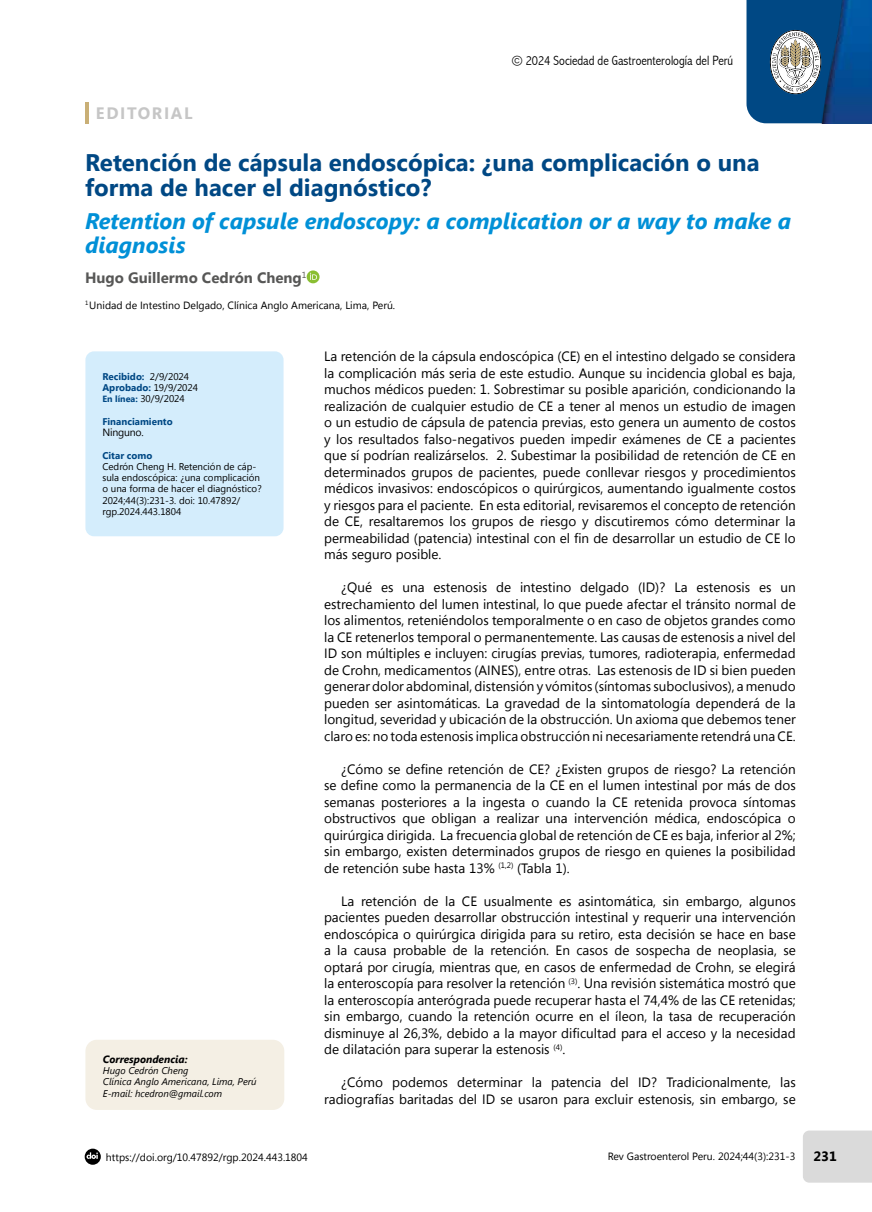
<style>
.page{position:relative;width:872px;height:1212px;background:#fff}
.page>*{position:absolute;margin:0;border:0;box-sizing:border-box;transform-origin:0 0}
.t1{font:700 24px/25.5px "Segoe UI";color:#004884}
.t2{font:italic 700 22.5px/24px "Segoe UI";color:#0090d7}
.t3{font:700 16.5px "Segoe UI";letter-spacing:.1em;color:#c6c6c6}
.t4{font:700 15px "Segoe UI";color:#575756}
.t5{font:13.5px/16.5px "Segoe UI";color:#000;text-align:justify}
.t6{font:300 condensed 13.5px "Abadi";color:#000}
.t7{font:700 13.5px "Segoe UI";color:#000}
.t8{font:10.5px "Segoe UI";color:#000}
.t9{font:italic 700 10.5px "Segoe UI";color:#000}
.t10{font:10.5px "Segoe UI";letter-spacing:-.02em;color:#000}
.t11{font:9.75px/11.2px "Segoe UI";color:#000}
.t12{font:italic 9.75px/11.2px "Segoe UI";color:#000}
.t13{font:700 9.75px "Segoe UI";color:#004884}
.s1{font-weight:700;color:#004884}
.s2{font-weight:700;font-size:9px;color:#004884}
</style>
<div class="page">
<svg style="left:85px;top:1148px;width:16px;height:17px"></svg>
<div style="left:803px;top:1130px;width:69px;height:52px;background:#dadada"></div>
<svg style="left:746px;top:0;width:66px;height:123px;background:#3c6d95"></svg>
<img style="left:812px;top:0;width:60px;height:123px">
<hr style="left:85px;top:102px;width:3px;height:22px;background:#c9af76">
<div style="left:307px;top:270px;width:12px;height:13px;background:#8abe32;border-radius:50%"></div>
<svg style="left:310px;top:273px;width:7px;height:7px"></svg>
<div style="left:85px;top:351px;width:198px;height:185px;background:#d4edfc;border-radius:9px"></div>
<div style="left:85px;top:1040px;width:199px;height:70px;background:#f4efe4;border-radius:11px"></div>
<p class="t3" style="left:96px;top:102px;width:98px">EDITORIAL</p>
<p class="t6" style="left:512px;top:52px;width:223px">© 2024 Sociedad de Gastroenterología del Perú</p>
<h1 class="t1" style="left:85px;top:148px;width:676px">Retención de cápsula endoscópica: ¿una complicación o una forma de hacer el diagnóstico?</h1>
<h2 class="t2" style="left:85px;top:205px;width:707px">Retention of capsule endoscopy: a complication or a way to make a diagnosis</h2>
<p class="t4" style="left:85px;top:267px;width:223px">Hugo Guillermo Cedrón Cheng<sup>1</sup></p>
<p class="t8" style="left:85px;top:298px;width:312px"><sup>1</sup> Unidad de Intestino Delgado, Clínica Anglo Americana, Lima, Perú.</p>
<p class="t5" style="left:324px;top:348px;width:473px">La retención de la cápsula endoscópica (CE) en el intestino delgado se considera la complicación más seria de este estudio. Aunque su incidencia global es baja, muchos médicos pueden: 1. Sobrestimar su posible aparición, condicionando la realización de cualquier estudio de CE a tener al menos un estudio de imagen o un estudio de cápsula de patencia previas, esto genera un aumento de costos y los resultados falso-negativos pueden impedir exámenes de CE a pacientes que sí podrían realizárselos. 2. Subestimar la posibilidad de retención de CE en determinados grupos de pacientes, puede conllevar riesgos y procedimientos médicos invasivos: endoscópicos o quirúrgicos, aumentando igualmente costos y riesgos para el paciente. En esta editorial, revisaremos el concepto de retención de CE, resaltaremos los grupos de riesgo y discutiremos cómo determinar la permeabilidad (patencia) intestinal con el fin de desarrollar un estudio de CE lo más seguro posible.</p>
<p class="t5" style="left:324px;top:579px;width:473px;text-indent:17px">¿Qué es una estenosis de intestino delgado (ID)? La estenosis es un estrechamiento del lumen intestinal, lo que puede afectar el tránsito normal de los alimentos, reteniéndolos temporalmente o en caso de objetos grandes como la CE retenerlos temporal o permanentemente. Las causas de estenosis a nivel del ID son múltiples e incluyen: cirugías previas, tumores, radioterapia, enfermedad de Crohn, medicamentos (AINES), entre otras. Las estenosis de ID si bien pueden generar dolor abdominal, distensión y vómitos (síntomas suboclusivos), a menudo pueden ser asintomáticas. La gravedad de la sintomatología dependerá de la longitud, severidad y ubicación de la obstrucción. Un axioma que debemos tener claro es: no toda estenosis implica obstrucción ni necesariamente retendrá una CE.</p>
<p class="t5" style="left:324px;top:760px;width:473px;text-indent:17px">¿Cómo se define retención de CE? ¿Existen grupos de riesgo? La retención se define como la permanencia de la CE en el lumen intestinal por más de dos semanas posteriores a la ingesta o cuando la CE retenida provoca síntomas obstructivos que obligan a realizar una intervención médica, endoscópica o quirúrgica dirigida. La frecuencia global de retención de CE es baja, inferior al 2%; sin embargo, existen determinados grupos de riesgo en quienes la posibilidad de retención sube hasta 13% <sup>(1,2)</sup> (Tabla 1).</p>
<p class="t5" style="left:324px;top:892px;width:473px;text-indent:17px">La retención de la CE usualmente es asintomática, sin embargo, algunos pacientes pueden desarrollar obstrucción intestinal y requerir una intervención endoscópica o quirúrgica dirigida para su retiro, esta decisión se hace en base a la causa probable de la retención. En casos de sospecha de neoplasia, se optará por cirugía, mientras que, en casos de enfermedad de Crohn, se elegirá la enteroscopía para resolver la retención <sup>(3)</sup>. Una revisión sistemática mostró que la enteroscopía anterógrada puede recuperar hasta el 74,4% de las CE retenidas; sin embargo, cuando la retención ocurre en el íleon, la tasa de recuperación disminuye al 26,3%, debido a la mayor dificultad para el acceso y la necesidad de dilatación para superar la estenosis <sup>(4)</sup>.</p>
<p class="t5" style="left:324px;top:1074px;width:473px;text-align:right">¿Cómo podemos determinar la patencia del ID? Tradicionalmente, las radiografías baritadas del ID se usaron para excluir estenosis, sin embargo, se</p>
<p class="t11" style="left:102px;top:370px;width:97px"><span class="s1">Recibido:</span> 2/9/2024<br><span class="s1">Aprobado:</span> 19/9/2024<br><span class="s2">En línea:</span> 30/9/2024</p>
<p class="t13" style="left:102px;top:414px;width:72px">Financiamiento</p>
<p class="t10" style="left:102px;top:425px;width:43px">Ninguno.</p>
<p class="t13" style="left:102px;top:448px;width:51px">Citar como</p>
<p class="t11" style="left:102px;top:460px;width:161px">Cedrón Cheng H. Retención de cáp&shy;sula endoscópica: ¿una complicación o una forma de hacer el diagnóstico?<br>2024;44(3):231-3. doi: 10.47892/ rgp.2024.443.1804</p>
<p class="t9" style="left:103px;top:1049px;width:86px">Correspondencia:</p>
<p class="t12" style="left:103px;top:1064px;width:155px">Hugo Cedrón Cheng<br>Clínica Anglo Americana, Lima, Perú<br>E-mail: hcedron@gmail.com</p>
<p class="t8" style="left:106px;top:1150px;width:203px">https://doi.org/10.47892/rgp.2024.443.1804</p>
<p class="t8" style="left:607px;top:1149px;width:189px">Rev Gastroenterol Peru. 2024;44(3):231-3</p>
<p class="t7" style="left:813px;top:1146px;width:25px">231</p>
</div>
